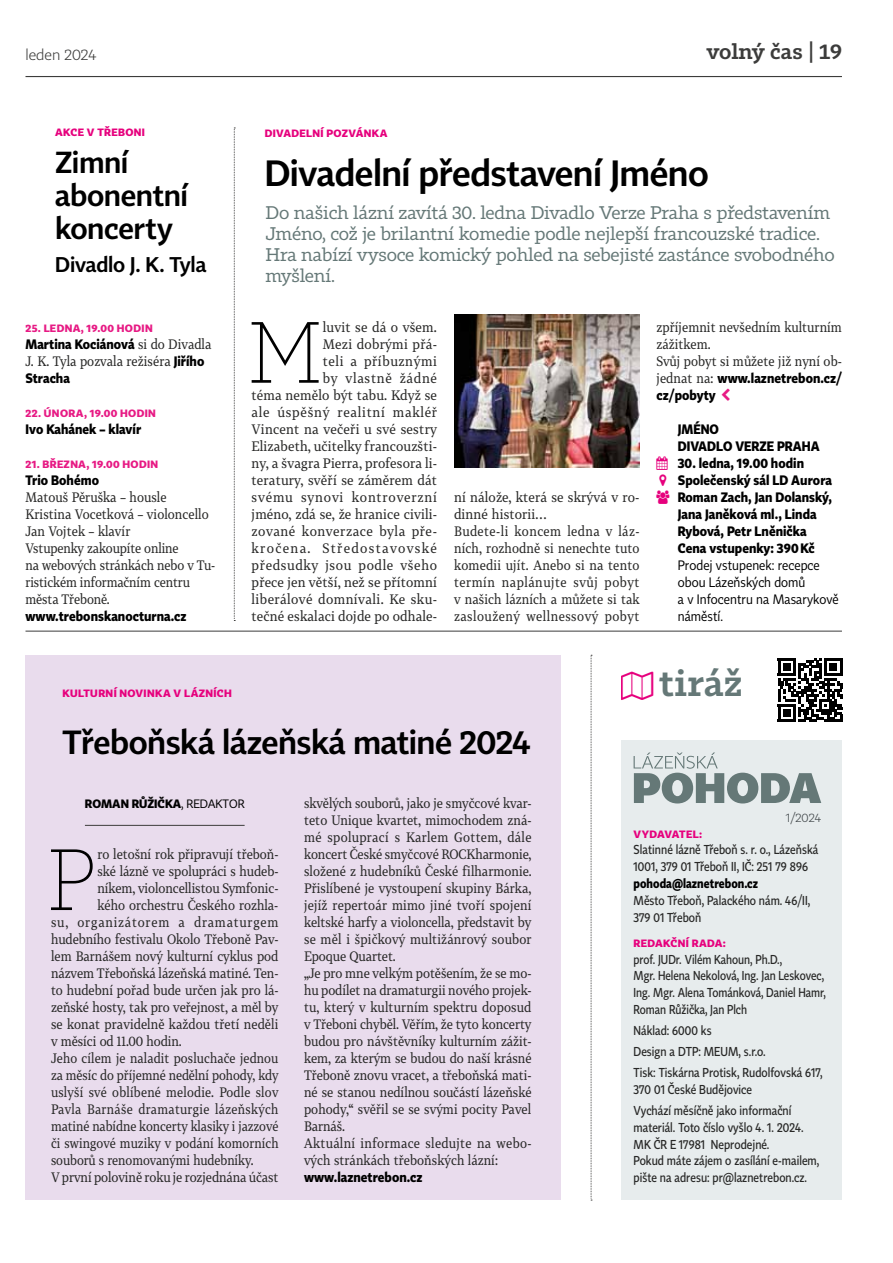
<style>
.page{position:relative;width:893px;height:1263px;background:#fff}
.page>*{position:absolute;margin:0;border:0;box-sizing:border-box;transform-origin:0 0}
.t1{font:100 85.35px "Tabac Slab";color:#000;scale:.9 1}
.t2{font:100 85.35px "Tabac Slab";color:#000;scale:.94 1}
.t3{font:300 36px "Tabac Sans";letter-spacing:-.015em;color:#000}
.t4{font:300 36px "Tabac Slab";letter-spacing:-.005em;color:#657877}
.t5{font:300 33px "Tabac Sans";letter-spacing:-.015em;color:#000}
.t6{font:300 30px/33px "Tabac Sans";letter-spacing:-.015em;color:#000}
.t7{font:300 21px "Tabac Sans";letter-spacing:-.015em;color:#000}
.t8{font:300 21px "Tabac Slab";color:#3c3c3b}
.t9{font:18px/21px "Tabac Slab";letter-spacing:-.01em;color:#657877}
.t10{font:300 15px "Tabac Sans";color:#3c3c3b}
.t11{font:13.5px/17px "Tabac G3";letter-spacing:.005em;color:#282827;scale:.9 1}
.t12{font:13.5px/17px "Tabac G3";letter-spacing:.005em;color:#282827;text-align:right;scale:.94 1}
.t13{font:700 13.5px/17px "Tabac Sans";letter-spacing:.005em;color:#000;scale:.9 1}
.t14{font:13.5px "Tabac G3";letter-spacing:.005em;color:#282827;scale:.88 1}
.t15{font:13.5px/17px "Tabac Sans";letter-spacing:.005em;color:#000;scale:.9 1}
.t16{font:13.5px "Tabac G3";letter-spacing:.025em;color:#282827;scale:.88 1}
.t17{font:13.5px "Tabac G3";letter-spacing:.065em;color:#282827;scale:.9 1}
.t18{font:500 12.75px/16.8px "Tabac Sans";letter-spacing:.005em;color:#282827;scale:.84 1}
.t19{font:500 12.75px/16.8px "Tabac Sans";letter-spacing:.005em;color:#282827;scale:.82 1}
.t20{font:700 12.75px "Tabac Sans";color:#000;scale:.84 1}
.t21{font:700 12px "Tabac Sans";color:#000;scale:.95 1}
.t22{font:300 12px "Tabac Sans";color:#404649}
.t23{font:700 10.5px "Tabac Sans";letter-spacing:.035em;color:#e6007d}
.t24{font:700 10.5px "Tabac Sans";letter-spacing:.035em;color:#e71a84}
.s1{font-family:"Tabac G3";font-weight:400;color:#282827}
.s2{font-family:"Tabac Sans";font-weight:700;color:#000}
.s3{color:#e6007d}
.s4{font-weight:400}
</style>
<div class="page">
<div style="left:621px;top:740px;width:221px;height:459px;background:#e7eced"></div>
<svg style="left:634px;top:752px;width:187px;height:51px"></svg>
<svg style="left:778px;top:658px;width:64px;height:64px"></svg>
<hr style="left:26px;top:76px;width:816px;height:1px;background:#3c3c3b">
<svg style="left:591px;top:655px;width:1px;height:546px"></svg>
<hr style="left:26px;top:631px;width:816px;height:1px;background:#3c3c3b">
<div style="left:26px;top:655px;width:535px;height:544px;background:#e9dced"></div>
<hr style="left:85px;top:825px;width:160px;height:1px;background:#3c3c3b">
<svg style="left:234px;top:128px;width:1px;height:493px"></svg>
<img style="left:454px;top:315px;width:185px;height:153px">
<p class="t10" style="left:26px;top:45px;width:73px">leden 2024</p>
<h3 class="t8" style="left:706px;top:39px;width:137px">volný čas | 19</h3>
<p class="t23" style="left:55px;top:126px;width:91px">akce v třeboni</p>
<h3 class="t6" style="left:55px;top:146px;width:135px">Zimní abonentní koncerty</h3>
<h3 class="t7" style="left:55px;top:252px;width:153px">Divadlo J. K. Tyla</h3>
<p class="t24" style="left:26px;top:321px;width:129px">25. ledna, 19.00 hodin</p>
<p class="t13" style="left:26px;top:335px;width:208px">Martina Kociánová <span class="s1">si do Divadla</span></p>
<p class="t11" style="left:26px;top:352px;width:200px">J. K. Tyla pozvala režiséra <span class="s2">Jiřího</span></p>
<p class="t13" style="left:26px;top:369px;width:51px">Stracha</p>
<p class="t24" style="left:26px;top:406px;width:132px">22. února, 19.00 hodin</p>
<p class="t13" style="left:26px;top:420px;width:130px">Ivo Kahánek – klavír</p>
<p class="t24" style="left:26px;top:457px;width:134px">21. března, 19.00 hodin</p>
<p class="t13" style="left:26px;top:471px;width:83px">Trio Bohémo</p>
<p class="t11" style="left:26px;top:488px;width:212px">Matouš Pěruška – housle<br>Kristina Vocetková – violoncello<br>Jan Vojtek – klavír<br>Vstupenky zakoupíte online<br>na webových stránkách nebo v Tu&shy;ristickém informačním centru města Třeboně.</p>
<p class="t13" style="left:26px;top:608px;width:180px">www.trebonskanocturna.cz</p>
<p class="t23" style="left:62px;top:687px;width:171px">kulturní novinka v lázních</p>
<p class="t23" style="left:265px;top:126px;width:122px">divadelní pozvánka</p>
<h2 class="t3" style="left:265px;top:151px;width:446px">Divadelní představení Jméno</h2>
<h3 class="t9" style="left:265px;top:202px;width:571px">Do našich lázní zavítá 30. ledna Divadlo Verze Praha s představením Jméno, což je brilantní komedie podle nejlepší francouzské tradice.<br>Hra nabízí vysoce komický pohled na sebejisté zastánce svobodného myšlení.</h3>
<p class="t12" style="left:252px;top:318px;width:199px">luvit se dá o všem.<br>Mezi dobrými přá-<br>teli a příbuznými<br>by vlastně žádné<br>téma nemělo být tabu. Když se ale úspěšný realitní makléř<br>Vincent na večeři u své sestry<br>Elizabeth, učitelky francouzšti&shy;ny, a švagra Pierra, profesora li&shy;teratury, svěří se záměrem dát svému synovi kontroverzní jméno, zdá se, že hranice civili&shy;zované konverzace byla pře&shy;kročena. Středostavovské předsudky jsou podle všeho přece jen větší, než se přítomní liberálové domnívali. Ke sku&shy;tečné eskalaci dojde po odhale-</p>
<h1 class="t2" style="left:248px;top:301px;width:80px">M</h1>
<p class="t12" style="left:454px;top:488px;width:199px;text-align:left">ní nálože, která se skrývá v ro&shy;dinné historii…<br>Budete-li koncem ledna v láz&shy;ních, rozhodně si nenechte tuto komedii ujít. Anebo si na tento termín naplánujte svůj pobyt v našich lázních a můžete si tak zasloužený wellnessový pobyt</p>
<p class="t11" style="left:656px;top:318px;width:208px">zpříjemnit nevšedním kulturním zážitkem.<br>Svůj pobyt si můžete již nyní ob-</p>
<p class="t13" style="left:656px;top:369px;width:208px"><span class="s1">jednat na:</span> www.laznetrebon.cz/ cz/pobyty</p>
<p class="t13" style="left:656px;top:420px;width:180px;text-indent:21px">Jméno<br>Divadlo Verze Praha</p>
<p class="t13" style="left:656px;top:454px;width:165px"><span class="s3">▲</span> 30. ledna, 19.00 hodin</p>
<p class="t13" style="left:667px;top:471px;width:185px">Společenský sál LD Aurora</p>
<p class="t13" style="left:670px;top:488px;width:182px">Roman Zach, Jan Dolanský,</p>
<p class="t13" style="left:678px;top:505px;width:156px">Jana Janěková ml., Linda</p>
<p class="t13" style="left:678px;top:522px;width:145px">Rybová, Petr Lněnička</p>
<p class="t13" style="left:656px;top:539px;width:177px">Cena vstupenky: 390 Kč</p>
<p class="t15" style="left:678px;top:557px;width:180px">Prodej vstupenek: recepce obou Lázeňských domů<br>a v Infocentru na Masarykově náměstí.</p>
<h2 class="t4" style="left:659px;top:661px;width:85px">tiráž</h2>
<h3 class="t5" style="left:62px;top:722px;width:470px">Třeboňská lázeňská matiné 2024</h3>
<p class="t21" style="left:85px;top:796px;width:170px">Roman Růžička<span class="s4">, redaktor</span></p>
<h1 class="t1" style="left:48px;top:828px;width:54px">P</h1>
<p class="t11" style="left:97px;top:845px;width:203px">ro letošní rok připravují třeboň-</p>
<p class="t11" style="left:97px;top:862px;width:203px">ské lázně ve spolupráci s hudeb-</p>
<p class="t11" style="left:97px;top:879px;width:203px">níkem, violoncellistou Symfonic-</p>
<p class="t11" style="left:97px;top:896px;width:203px">kého orchestru Českého rozhla-</p>
<p class="t17" style="left:51px;top:913px;width:254px">su, organizátorem a dramaturgem</p>
<p class="t11" style="left:51px;top:930px;width:254px">hudebního festivalu Okolo Třeboně Pav-</p>
<p class="t11" style="left:51px;top:947px;width:254px">lem Barnášem nový kulturní cyklus pod</p>
<p class="t11" style="left:51px;top:964px;width:254px">názvem Třeboňská lázeňská matiné. Ten-</p>
<p class="t11" style="left:51px;top:981px;width:254px">to hudební pořad bude určen jak pro lá-</p>
<p class="t11" style="left:51px;top:998px;width:254px">zeňské hosty, tak pro veřejnost, a měl by</p>
<p class="t11" style="left:51px;top:1015px;width:254px">se konat pravidelně každou třetí neděli</p>
<p class="t11" style="left:51px;top:1032px;width:147px">v měsíci od 11.00 hodin.</p>
<p class="t14" style="left:51px;top:1049px;width:260px">Jeho cílem je naladit posluchače jednou</p>
<p class="t14" style="left:51px;top:1066px;width:260px">za měsíc do příjemné nedělní pohody, kdy</p>
<p class="t14" style="left:51px;top:1083px;width:260px">uslyší své oblíbené melodie. Podle slov</p>
<p class="t16" style="left:51px;top:1100px;width:260px">Pavla Barnáše dramaturgie lázeňských</p>
<p class="t14" style="left:51px;top:1117px;width:260px">matiné nabídne koncerty klasiky i jazzové</p>
<p class="t14" style="left:51px;top:1134px;width:260px">či swingové muziky v podání komorních</p>
<p class="t14" style="left:51px;top:1151px;width:232px">souborů s renomovanými hudebníky.</p>
<p class="t11" style="left:51px;top:1168px;width:254px">V první polovině roku je rozjednána účast</p>
<p class="t11" style="left:304px;top:794px;width:254px">skvělých souborů, jako je smyčcové kvar&shy;teto Unique kvartet, mimochodem zná&shy;mé spoluprací s Karlem Gottem, dále koncert České smyčcové ROCKharmonie, složené z hudebníků České filharmonie.<br>Přislíbené je vystoupení skupiny Bárka, jejíž repertoár mimo jiné tvoří spojení keltské harfy a violoncella, představit by se měl i špičkový multižánrový soubor Epoque Quartet.<br>„Je pro mne velkým potěšením, že se mo&shy;hu podílet na dramaturgii nového projek&shy;tu, který v kulturním spektru doposud v Třeboni chyběl. Věřím, že tyto koncerty budou pro návštěvníky kulturním zážit&shy;kem, za kterým se budou do naší krásné Třeboně znovu vracet, a třeboňská mati&shy;né se stanou nedílnou součástí lázeňské pohody,“ svěřil se se svými pocity Pavel Barnáš.<br>Aktuální informace sledujte na webo&shy;vých stránkách třeboňských lázní:</p>
<p class="t13" style="left:304px;top:1169px;width:133px">www.laznetrebon.cz</p>
<p class="t22" style="left:786px;top:811px;width:37px">1/2024</p>
<p class="t23" style="left:634px;top:827px;width:70px">Vydavatel:</p>
<p class="t18" style="left:634px;top:842px;width:221px">Slatinné lázně Třeboň s. r. o., Lázeňská<br>1001, 379 01 Třeboň II, IČ: 251 79 896</p>
<p class="t20" style="left:634px;top:875px;width:150px">pohoda@laznetrebon.cz</p>
<p class="t18" style="left:634px;top:892px;width:212px">Město Třeboň, Palackého nám. 46/II,<br>379 01 Třeboň</p>
<p class="t23" style="left:634px;top:936px;width:94px">Redakční rada:</p>
<p class="t19" style="left:634px;top:951px;width:236px">prof. JUDr. Vilém Kahoun, Ph.D.,<br>Mgr. Helena Nekolová, Ing. Jan Leskovec, Ing. Mgr. Alena Tománková, Daniel Hamr, Roman Růžička, Jan Plch</p>
<p class="t18" style="left:634px;top:1020px;width:227px;line-height:21px">Náklad: 6000 ks<br>Design a DTP: MEUM, s.r.o.<br>Tisk: Tiskárna Protisk, Rudolfovská 617,</p>
<p class="t18" style="left:634px;top:1079px;width:190px;line-height:21px">370 01 České Budějovice<br>Vychází měsíčně jako informační</p>
<p class="t18" style="left:634px;top:1119px;width:223px">materiál. Toto číslo vyšlo 4. 1. 2024.<br>MK ČR E 17981 Neprodejné.<br>Pokud máte zájem o zasílání e-mailem, pište na adresu: pr@laznetrebon.cz.</p>
</div>
